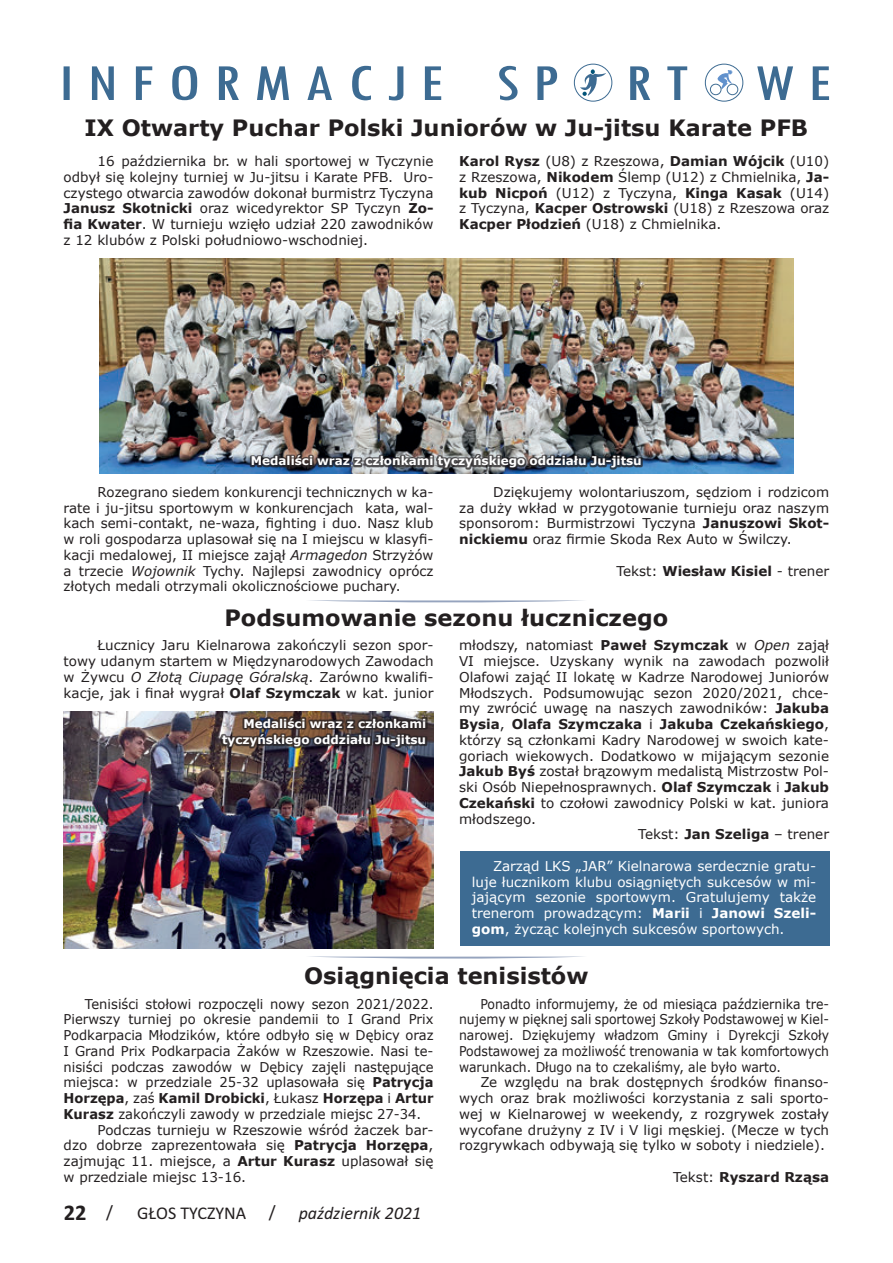
<style>
.page{position:relative;width:893px;height:1263px;background:#fff}
.page>*{position:absolute;margin:0;border:0;box-sizing:border-box;transform-origin:0 0}
.t1{font:700 22.5px "Verdana";color:#231f20}
.t2{font:700 22.5px "Calibri";color:#231f20}
.t3{font:italic 18px "Calibri";color:#231f20}
.t4{font:18px "Calibri";color:#231f20}
.t5{font:13.5px/15.8px "Verdana";color:#231f20;text-align:justify}
.t6{font:13.5px/15.8px "Verdana";color:#231f20;text-align:justify;scale:.92 1}
.t7{font:13.5px/15.8px "Verdana";color:#fff;text-align:justify}
.t8{font:700 13.5px "Verdana";color:#231f20}
.t9{font:700 12px "Verdana";color:#fff}
.s1{font-weight:700}
.s2{font-style:italic}
.s3{font-weight:400;font-size:18px}
.s4{font-weight:400}
</style>
<div class="page">
<div style="left:460px;top:851px;width:369px;height:94px;background:#3d6b92"></div>
<div style="left:705px;top:64px;width:38px;height:38px;border:1px solid #3d6b92;border-radius:50%"></div>
<div style="left:574px;top:64px;width:38px;height:38px;border:1px solid #3d6b92;border-radius:50%"></div>
<svg style="left:64px;top:66px;width:765px;height:34px"></svg>
<svg style="left:309px;top:600px;width:275px;height:3px"></svg>
<svg style="left:309px;top:956px;width:275px;height:3px"></svg>
<img style="left:99px;top:258px;width:694px;height:215px">
<img style="left:64px;top:711px;width:369px;height:237px">
<div style="left:220px;top:716px;width:207px;height:32px;background:#231f20;opacity:.75"></div>
<div style="left:250px;top:453px;width:393px;height:17px;background:#231f20;opacity:.75"></div>
<p class="t1" style="left:85px;top:112px;width:725px">IX Otwarty Puchar Polski Juniorów w Ju-jitsu Karate PFB</p>
<p class="t5" style="left:459px;top:153px;width:371px"><span class="s1">Karol Rysz</span> (U8) z Rzeszowa, <span class="s1">Damian Wójcik</span> (U10) z Rzeszowa, <span class="s1">Nikodem</span> Ślemp (U12) z Chmielnika, <span class="s1">Ja&shy;kub Nicpoń</span> (U12) z Tyczyna, <span class="s1">Kinga Kasak</span> (U14) z Tyczyna, <span class="s1">Kacper Ostrowski</span> (U18) z Rzeszowa oraz <span class="s1">Kacper Płodzień</span> (U18) z Chmielnika.</p>
<p class="t5" style="left:64px;top:153px;width:371px;text-indent:34px">16 października br. w hali sportowej w Tyczynie odbył się kolejny turniej w Ju-jitsu i Karate PFB. Uro&shy;czystego otwarcia zawodów dokonał burmistrz Tyczyna <span class="s1">Janusz Skotnicki</span> oraz wicedyrektor SP Tyczyn <span class="s1">Zo&shy;fia Kwater</span>. W turnieju wzięło udział 220 zawodników z 12 klubów z Polski południowo-wschodniej.</p>
<p class="t9" style="left:251px;top:452px;width:392px">Medaliści wraz z członkami tyczyńskiego oddziału Ju-jitsu</p>
<p class="t5" style="left:64px;top:484px;width:371px;text-indent:34px">Rozegrano siedem konkurencji technicznych w ka&shy;rate i ju-jitsu sportowym w konkurencjach kata, wal&shy;kach semi-contakt, ne-waza, fighting i duo. Nasz klub w roli gospodarza uplasował się na I miejscu w klasyfi&shy;kacji medalowej, II miejsce zajął <span class="s2">Armagedon</span> Strzyżów a trzecie <span class="s2">Wojownik</span> Tychy. Najlepsi zawodnicy oprócz złotych medali otrzymali okolicznościowe puchary.</p>
<p class="t5" style="left:459px;top:484px;width:371px;text-indent:34px">Dziękujemy wolontariuszom, sędziom i rodzicom za duży wkład w przygotowanie turnieju oraz naszym sponsorom: Burmistrzowi Tyczyna <span class="s1">Januszowi Skot&shy;nickiemu</span> oraz firmie Skoda Rex Auto w Świlczy.</p>
<p class="t5" style="left:616px;top:563px;width:214px">Tekst: <span class="s1">Wiesław Kisiel</span> - trener</p>
<p class="t1" style="left:224px;top:602px;width:445px">Podsumowanie sezonu łuczniczego</p>
<p class="t5" style="left:459px;top:637px;width:371px">młodszy, natomiast <span class="s1">Paweł Szymczak</span> w <span class="s2">Open</span> zajął VI miejsce. Uzyskany wynik na zawodach pozwolił Olafowi zająć II lokatę w Kadrze Narodowej Juniorów Młodszych. Podsumowując sezon 2020/2021, chce&shy;my zwrócić uwagę na naszych zawodników: <span class="s1">Jakuba Bysia</span>, <span class="s1">Olafa Szymczaka</span> i <span class="s1">Jakuba Czekańskiego</span>, którzy są członkami Kadry Narodowej w swoich kate&shy;goriach wiekowych. Dodatkowo w mijającym sezonie <span class="s1">Jakub Byś</span> został brązowym medalistą Mistrzostw Pol&shy;ski Osób Niepełnosprawnych. <span class="s1">Olaf Szymczak</span> i <span class="s1">Jakub Czekański</span> to czołowi zawodnicy Polski w kat. juniora młodszego.</p>
<p class="t5" style="left:638px;top:826px;width:192px">Tekst: <span class="s1">Jan Szeliga</span> – trener</p>
<p class="t7" style="left:472px;top:858px;width:346px;text-indent:21px">Zarząd LKS „JAR” Kielnarowa serdecznie gratu&shy;luje łucznikom klubu osiągniętych sukcesów w mi&shy;jającym sezonie sportowym. Gratulujemy także trenerom prowadzącym: <span class="s1">Marii</span> i <span class="s1">Janowi Szeli&shy;gom</span>, życząc kolejnych sukcesów sportowych.</p>
<p class="t1" style="left:304px;top:959px;width:286px">Osiągnięcia tenisistów</p>
<p class="t5" style="left:64px;top:637px;width:371px;text-indent:34px">Łucznicy Jaru Kielnarowa zakończyli sezon spor&shy;towy udanym startem w Międzynarodowych Zawodach w Żywcu <span class="s2">O Złotą Ciupagę Góralską</span>. Zarówno kwalifi&shy;kacje, jak i finał wygrał <span class="s1">Olaf Szymczak</span> w kat. junior</p>
<p class="t9" style="left:243px;top:715px;width:184px">Medaliści wraz z członkami</p>
<p class="t9" style="left:222px;top:731px;width:206px">tyczyńskiego oddziału Ju-jitsu</p>
<p class="t5" style="left:64px;top:995px;width:371px;text-indent:21px">Tenisiści stołowi rozpoczęli nowy sezon 2021/2022.<br>Pierwszy turniej po okresie pandemii to I Grand Prix Podkarpacia Młodzików, które odbyło się w Dębicy oraz I Grand Prix Podkarpacia Żaków w Rzeszowie. Nasi te&shy;nisiści podczas zawodów w Dębicy zajęli następujące miejsca: w przedziale 25-32 uplasowała się <span class="s1">Patrycja Horzępa</span>, zaś <span class="s1">Kamil Drobicki</span>, Łukasz <span class="s1">Horzępa</span> i <span class="s1">Artur Kurasz</span> zakończyli zawody w przedziale miejsc 27-34.</p>
<p class="t5" style="left:64px;top:1121px;width:371px;text-indent:34px">Podczas turnieju w Rzeszowie wśród żaczek bar&shy;dzo dobrze zaprezentowała się <span class="s1">Patrycja Horzępa</span>, zajmując 11. miejsce, a <span class="s1">Artur Kurasz</span> uplasował się w przedziale miejsc 13-16.</p>
<h1 class="t2" style="left:64px;top:1196px;width:51px">22 <span class="s3">/</span></h1>
<h2 class="t4" style="left:137px;top:1200px;width:111px">GŁOS TYCZYNA</h2>
<h2 class="t4" style="left:269px;top:1199px;width:8px">/</h2>
<h2 class="t3" style="left:299px;top:1200px;width:124px">październik 2021</h2>
<p class="t6" style="left:459px;top:995px;width:404px;text-indent:21px">Ponadto informujemy, że od miesiąca października tre&shy;nujemy w pięknej sali sportowej Szkoły Podstawowej w Kiel&shy;narowej. Dziękujemy władzom Gminy i Dyrekcji Szkoły Podstawowej za możliwość trenowania w tak komfortowych warunkach. Długo na to czekaliśmy, ale było warto.</p>
<p class="t5" style="left:459px;top:1074px;width:371px;text-indent:21px">Ze względu na brak dostępnych środków finanso&shy;wych oraz brak możliwości korzystania z sali sporto&shy;wej w Kielnarowej w weekendy, z rozgrywek zostały wycofane drużyny z IV i V ligi męskiej. (Mecze w tych rozgrywkach odbywają się tylko w soboty i niedziele).</p>
<p class="t8" style="left:673px;top:1167px;width:157px"><span class="s4">Tekst:</span> Ryszard Rząsa</p>
</div>
